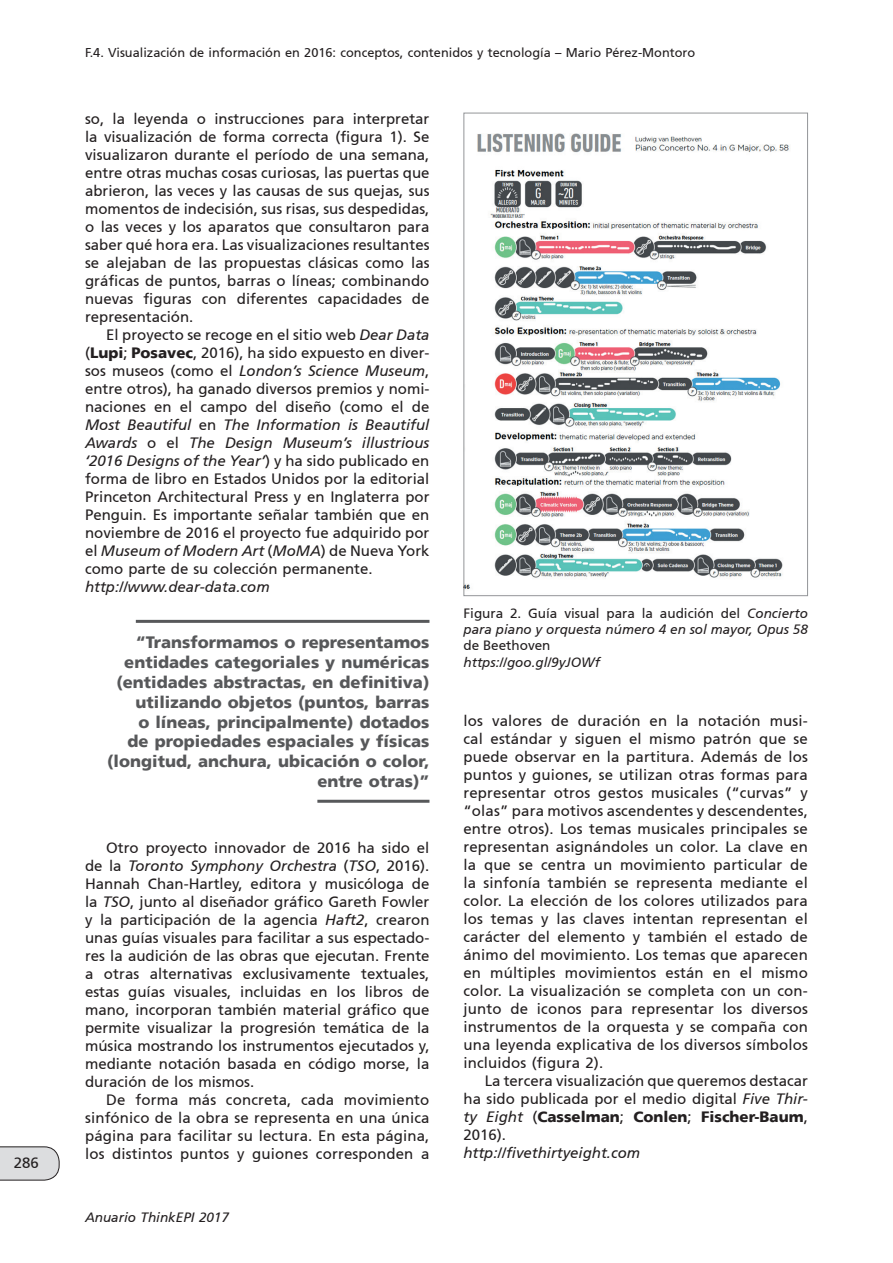
<style>
.page{position:relative;width:893px;height:1263px;background:#fff}
.page>*{position:absolute;margin:0;border:0;box-sizing:border-box;transform-origin:0 0}
.t1{font:900 16.5px/19.8px "Frutiger 75";color:#57585a;text-align:right}
.t2{font:15px/18px "Frutiger 55 Roman";color:#231f20;text-align:justify}
.t3{font:italic 15px/18px "Frutiger 56";color:#231f20;text-align:justify}
.t4{font:900 15px "Frutiger 75";color:#231f20}
.t5{font:italic 13.5px "Frutiger 56";color:#231f20}
.t6{font:13.5px "Frutiger 55 Roman";color:#231f20}
.t7{font:12.75px "Frutiger 55 Roman";color:#231f20}
.t8{font:italic 12.75px "Frutiger 56";color:#231f20}
.s1{font-family:"Frutiger 56";font-style:italic}
.s2{font-family:"Frutiger 75";font-weight:900}
.s3{font-family:"Frutiger 55 Roman";font-style:normal}
.s4{font-family:"Frutiger 56";font-weight:400;font-style:italic}
.s5{font-family:"Frutiger 55 Roman";font-weight:400}
</style>
<div class="page">
<svg style="left:0;top:1146px;width:60px;height:34px;background:#d3d4d6"></svg>
<hr style="left:136px;top:620px;width:293px;height:3px;background:#57585a">
<hr style="left:317px;top:800px;width:112px;height:3px;background:#57585a">
<img style="left:465px;top:133px;width:324px;height:457px">
<p class="t2" style="left:14px;top:1154px;width:27px">286</p>
<p class="t7" style="left:85px;top:45px;width:612px">F.4. Visualización de información en 2016: conceptos, contenidos y tecnología – Mario Pérez-Montoro</p>
<p class="t8" style="left:85px;top:49px;width:429px">???????????????????????????????????????????????????????????????????</p>
<p class="t2" style="left:85px;top:110px;width:346px">so, la leyenda o instrucciones para interpretar la visualización de forma correcta (figura 1). Se visualizaron durante el período de una semana, entre otras muchas cosas curiosas, las puertas que abrieron, las veces y las causas de sus quejas, sus momentos de indecisión, sus risas, sus despedidas, o las veces y los aparatos que consultaron para saber qué hora era. Las visualizaciones resultantes se alejaban de las propuestas clásicas como las gráficas de puntos, barras o líneas; combinando nuevas figuras con diferentes capacidades de representación.</p>
<p class="t2" style="left:85px;top:326px;width:346px;text-align:right">El proyecto se recoge en el sitio web <span class="s1">Dear Data </span>(<span class="s2">Lupi</span>; <span class="s2">Posavec</span>, 2016), ha sido expuesto en diver-</p>
<p class="t3" style="left:85px;top:362px;width:346px"><span class="s3">sos museos (como el</span> London’s Science Museum<span class="s3">,</span></p>
<p class="t2" style="left:85px;top:380px;width:346px">entre otros), ha ganado diversos premios y nomi&shy;naciones en el campo del diseño (como el de</p>
<p class="t3" style="left:85px;top:416px;width:346px">Most Beautiful <span class="s3">en</span> The Information is Beautiful Awards <span class="s3">o el</span> The Design Museum’s illustrious ‘2016 Designs of the Year’<span class="s3">) y ha sido publicado en</span></p>
<p class="t2" style="left:85px;top:470px;width:346px">forma de libro en Estados Unidos por la editorial Princeton Architectural Press y en Inglaterra por Penguin. Es importante señalar también que en noviembre de 2016 el proyecto fue adquirido por</p>
<p class="t3" style="left:85px;top:542px;width:346px"><span class="s3">el</span> Museum of Modern Art <span class="s3">(</span>MoMA<span class="s3">) de Nueva York</span></p>
<p class="t2" style="left:85px;top:560px;width:289px">como parte de su colección permanente.</p>
<p class="t3" style="left:85px;top:578px;width:186px">http://www.dear-data.com</p>
<p class="t1" style="left:107px;top:633px;width:324px">“Transformamos o representamos entidades categoriales y numéricas (entidades abstractas, en definitiva) utilizando objetos (puntos, barras<br>o líneas, principalmente) dotados<br>de propiedades espaciales y físicas (longitud, anchura, ubicación o color, entre otras)”</p>
<p class="t2" style="left:106px;top:838px;width:325px">Otro proyecto innovador de 2016 ha sido el</p>
<p class="t3" style="left:85px;top:856px;width:346px"><span class="s3">de la</span> Toronto Symphony Orchestra <span class="s3">(</span>TSO<span class="s3">, 2016).</span></p>
<p class="t2" style="left:85px;top:874px;width:346px">Hannah Chan-Hartley, editora y musicóloga de la <span class="s1">TSO</span>, junto al diseñador gráfico Gareth Fowler y la participación de la agencia <span class="s1">Haft2</span>, crearon unas guías visuales para facilitar a sus espectado&shy;res la audición de las obras que ejecutan. Frente a otras alternativas exclusivamente textuales, estas guías visuales, incluidas en los libros de mano, incorporan también material gráfico que permite visualizar la progresión temática de la música mostrando los instrumentos ejecutados y, mediante notación basada en código morse, la duración de los mismos.</p>
<p class="t2" style="left:85px;top:1090px;width:346px;text-indent:21px">De forma más concreta, cada movimiento sinfónico de la obra se representa en una única página para facilitar su lectura. En esta página, los distintos puntos y guiones corresponden a</p>
<p class="t5" style="left:85px;top:1209px;width:146px">Anuario ThinkEPI 2017</p>
<p class="t6" style="left:463px;top:605px;width:346px">Figura 2. Guía visual para la audición del <span class="s1">Concierto</span></p>
<p class="t5" style="left:463px;top:622px;width:346px">para piano y orquesta número 4 en sol mayor, Opus 58</p>
<p class="t6" style="left:463px;top:638px;width:89px">de Beethoven</p>
<p class="t5" style="left:463px;top:654px;width:138px">https://goo.gl/9yJOWf</p>
<p class="t2" style="left:463px;top:711px;width:346px">los valores de duración en la notación musi&shy;cal estándar y siguen el mismo patrón que se puede observar en la partitura. Además de los puntos y guiones, se utilizan otras formas para representar otros gestos musicales (“curvas” y “olas” para motivos ascendentes y descendentes, entre otros). Los temas musicales principales se representan asignándoles un color. La clave en la que se centra un movimiento particular de la sinfonía también se representa mediante el color. La elección de los colores utilizados para los temas y las claves intentan representan el carácter del elemento y también el estado de ánimo del movimiento. Los temas que aparecen en múltiples movimientos están en el mismo color. La visualización se completa con un con&shy;junto de iconos para representar los diversos instrumentos de la orquesta y se compaña con una leyenda explicativa de los diversos símbolos incluidos (figura 2).</p>
<p class="t2" style="left:463px;top:1071px;width:346px;text-align:right">La tercera visualización que queremos destacar ha sido publicada por el medio digital <span class="s1">Five Thir-</span></p>
<p class="t4" style="left:463px;top:1107px;width:346px"><span class="s4">ty Eight</span> <span class="s5">(</span>Casselman<span class="s5">;</span> Conlen<span class="s5">;</span> Fischer-Baum<span class="s5">,</span></p>
<p class="t2" style="left:463px;top:1125px;width:44px">2016).</p>
<p class="t3" style="left:463px;top:1143px;width:178px">http://fivethirtyeight.com</p>
</div>
